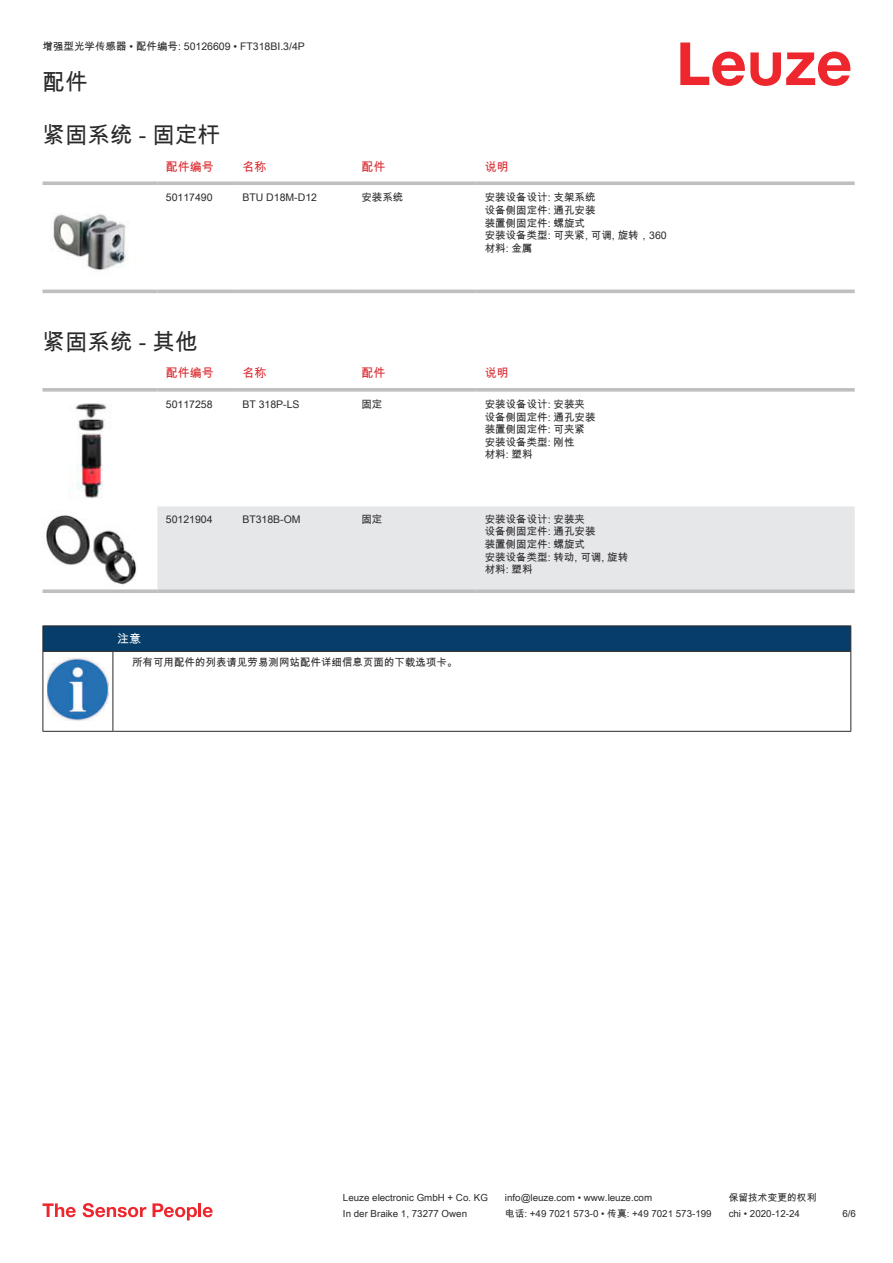
<style>
.page{position:relative;width:893px;height:1263px;background:#fff}
.page>*{position:absolute;margin:0;border:0;box-sizing:border-box;transform-origin:0 0}
.t1{font:22.5px "Arial Unicode MS";color:#2b292a}
.t2{font:12px "Arial Unicode MS";color:#db2a30}
.t3{font:12px "Arial Unicode MS";color:#fff}
.t4{font:10.5px/12.6px "Arial Unicode MS";color:#2b292a}
.t5{font:9.75px "Arial Unicode MS";color:#2b292a}
</style>
<div class="page">
<svg style="left:680px;top:43px;width:170px;height:43px"></svg>
<svg style="left:43px;top:289px;width:812px;height:5px;fill:#efeff0"></svg>
<svg style="left:43px;top:181px;width:114px;height:4px"></svg>
<svg style="left:157px;top:181px;width:77px;height:4px"></svg>
<svg style="left:234px;top:181px;width:119px;height:4px"></svg>
<svg style="left:353px;top:181px;width:123px;height:4px"></svg>
<svg style="left:476px;top:181px;width:379px;height:4px;background:#c4c6c8"></svg>
<hr style="left:43px;top:290px;width:114px;height:3px;background:#bdbfc1">
<hr style="left:157px;top:290px;width:77px;height:3px;background:#bdbfc1">
<hr style="left:234px;top:290px;width:119px;height:3px;background:#bdbfc1">
<hr style="left:353px;top:290px;width:123px;height:3px;background:#bdbfc1">
<hr style="left:476px;top:290px;width:379px;height:3px;background:#bdbfc1">
<img style="left:53px;top:214px;width:75px;height:57px">
<div style="left:157px;top:506px;width:698px;height:83px;background:#e6e7e9"></div>
<svg style="left:43px;top:388px;width:114px;height:4px"></svg>
<svg style="left:157px;top:388px;width:77px;height:4px"></svg>
<svg style="left:234px;top:388px;width:119px;height:4px"></svg>
<svg style="left:353px;top:388px;width:123px;height:4px"></svg>
<svg style="left:476px;top:388px;width:379px;height:4px;background:#c3c5c7"></svg>
<svg style="left:43px;top:589px;width:114px;height:4px"></svg>
<svg style="left:157px;top:589px;width:77px;height:4px"></svg>
<svg style="left:234px;top:589px;width:119px;height:4px"></svg>
<svg style="left:353px;top:589px;width:123px;height:4px"></svg>
<svg style="left:476px;top:589px;width:379px;height:4px;background:#c1c3c5"></svg>
<img style="left:69px;top:403px;width:38px;height:96px">
<img style="left:46px;top:514px;width:91px;height:71px">
<svg style="left:44px;top:652px;width:806px;height:79px"></svg>
<hr style="left:43px;top:625px;width:70px;height:1px;background:#2b292a">
<hr style="left:43px;top:651px;width:70px;height:1px;background:#2b292a">
<hr style="left:113px;top:625px;width:738px;height:1px;background:#2b292a">
<div style="left:43px;top:626px;width:808px;height:25px;background:#063d69"></div>
<hr style="left:113px;top:651px;width:738px;height:1px;background:#2b292a">
<hr style="left:43px;top:652px;width:1px;height:75px;background:#2b292a">
<hr style="left:113px;top:652px;width:1px;height:75px;background:#2b292a">
<hr style="left:850px;top:652px;width:1px;height:75px;background:#2b292a">
<hr style="left:43px;top:731px;width:70px;height:1px;background:#2b292a">
<hr style="left:113px;top:731px;width:738px;height:1px;background:#2b292a">
<img style="left:47px;top:658px;width:61px;height:63px">
<div style="left:115px;top:652px;width:734px;height:20px;background:#fff"></div>
<svg style="left:43px;top:1203px;width:33px;height:14px"></svg>
<svg style="left:83px;top:1203px;width:63px;height:14px"></svg>
<svg style="left:153px;top:1203px;width:44px;height:17px"></svg>
<hr style="left:198px;top:1203px;width:3px;height:14px;background:#ed272d">
<svg style="left:203px;top:1207px;width:10px;height:10px"></svg>
<p class="t4" style="left:43px;top:40px;width:264px">增强型光学传感器 • 配件编号: 50126609 • FT318BI.3/4P</p>
<h1 class="t1" style="left:43px;top:66px;width:46px">配件</h1>
<h1 class="t1" style="left:43px;top:119px;width:179px">紧固系统 - 固定杆</h1>
<p class="t2" style="left:166px;top:158px;width:49px">配件编号</p>
<p class="t2" style="left:242px;top:158px;width:25px">名称</p>
<p class="t2" style="left:361px;top:158px;width:25px">配件</p>
<p class="t2" style="left:485px;top:158px;width:25px">说明</p>
<p class="t4" style="left:166px;top:191px;width:48px">50117490</p>
<p class="t4" style="left:242px;top:191px;width:76px">BTU D18M-D12</p>
<p class="t4" style="left:361px;top:191px;width:43px">安装系统</p>
<p class="t4" style="left:485px;top:191px;width:184px">安装设备设计: 支架系统<br>设备侧固定件: 通孔安装<br>装置侧固定件: 螺旋式<br>安装设备类型: 可夹紧, 可调, 旋转，360材料: 金属</p>
<h1 class="t1" style="left:43px;top:325px;width:157px">紧固系统 - 其他</h1>
<p class="t2" style="left:166px;top:364px;width:49px">配件编号</p>
<p class="t2" style="left:242px;top:364px;width:25px">名称</p>
<p class="t2" style="left:361px;top:364px;width:25px">配件</p>
<p class="t2" style="left:485px;top:364px;width:25px">说明</p>
<p class="t4" style="left:166px;top:398px;width:48px">50117258</p>
<p class="t4" style="left:242px;top:398px;width:59px">BT 318P-LS</p>
<p class="t4" style="left:361px;top:398px;width:22px">固定</p>
<p class="t4" style="left:485px;top:398px;width:112px">安装设备设计: 安装夹设备侧固定件: 通孔安装装置侧固定件: 可夹紧安装设备类型: 刚性<br>材料: 塑料</p>
<p class="t4" style="left:166px;top:513px;width:48px">50121904</p>
<p class="t4" style="left:242px;top:513px;width:60px">BT318B-OM</p>
<p class="t4" style="left:361px;top:513px;width:22px">固定</p>
<p class="t4" style="left:485px;top:513px;width:145px">安装设备设计: 安装夹<br>设备侧固定件: 通孔安装<br>装置侧固定件: 螺旋式<br>安装设备类型: 转动, 可调, 旋转材料: 塑料</p>
<p class="t3" style="left:117px;top:630px;width:25px">注意</p>
<p class="t4" style="left:132px;top:656px;width:327px">所有可用配件的列表请见劳易测网站配件详细信息页面的下载选项卡。</p>
<p class="t5" style="left:343px;top:1191px;width:146px">Leuze electronic GmbH + Co. KG</p>
<p class="t5" style="left:505px;top:1191px;width:149px">info@leuze.com • www.leuze.com</p>
<p class="t5" style="left:729px;top:1191px;width:89px">保留技术变更的权利</p>
<p class="t5" style="left:343px;top:1206px;width:126px">In der Braike 1, 73277 Owen</p>
<p class="t5" style="left:505px;top:1206px;width:208px">电话: +49 7021 573-0 • 传真: +49 7021 573-199</p>
<p class="t5" style="left:729px;top:1206px;width:73px">chi • 2020-12-24</p>
<p class="t5" style="left:842px;top:1206px;width:15px">6 /6</p>
</div>
